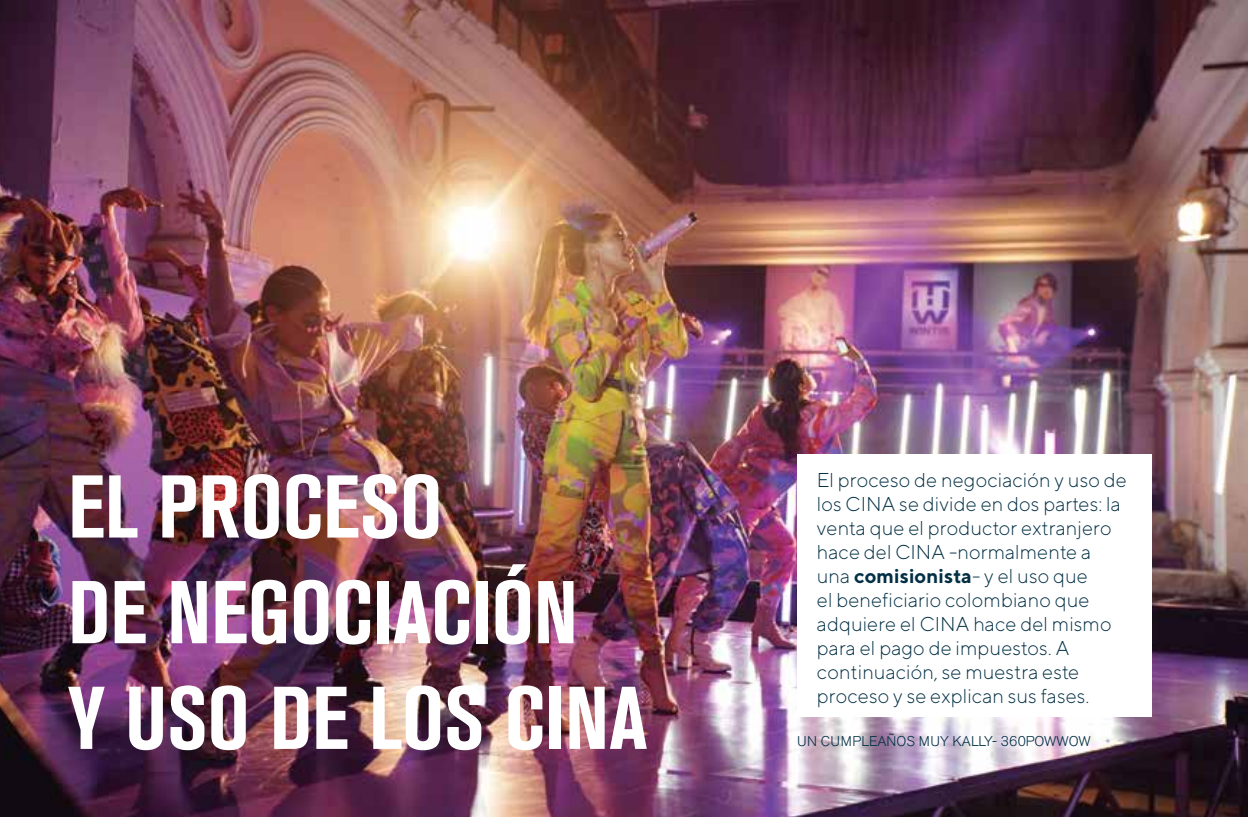
<style>
.page{position:relative;width:1248px;height:817px;background:#fff}
.page>*{position:absolute;margin:0;border:0;box-sizing:border-box;transform-origin:0 0}
.t1{font:700 condensed 88px/105.6px "Akzidenz Grotesk BQ";color:#fff}
.t2{font:300 20px/24px "TT Norms";letter-spacing:.005em;color:#033045}
.t3{font:300 14px "Akzidenz Grotesk BE";color:#033045}
.s1{font-weight:700}
</style>
<div class="page">
<img style="left:0;top:0;width:1247px;height:816px">
<div style="left:797px;top:455px;width:354px;height:262px;background:#fff"></div>
<h1 class="t1" style="left:68px;top:454px;width:581px">EL PROCESO<br>DE NEGOCIACIÓN<br>Y USO DE LOS CINA</h1>
<p class="t2" style="left:816px;top:467px;width:311px">El proceso de negociación y uso de los CINA se divide en dos partes: la venta que el productor extranjero hace del CINA -normalmente a una <span class="s1">comisionista</span>- y el uso que<br>el beneficiario colombiano que adquiere el CINA hace del mismo para el pago de impuestos. A continuación, se muestra este proceso y se explican sus fases.</p>
<p class="t3" style="left:797px;top:732px;width:295px">UN CUMPLEAÑOS MUY KALLY- 360POWWOW</p>
</div>
